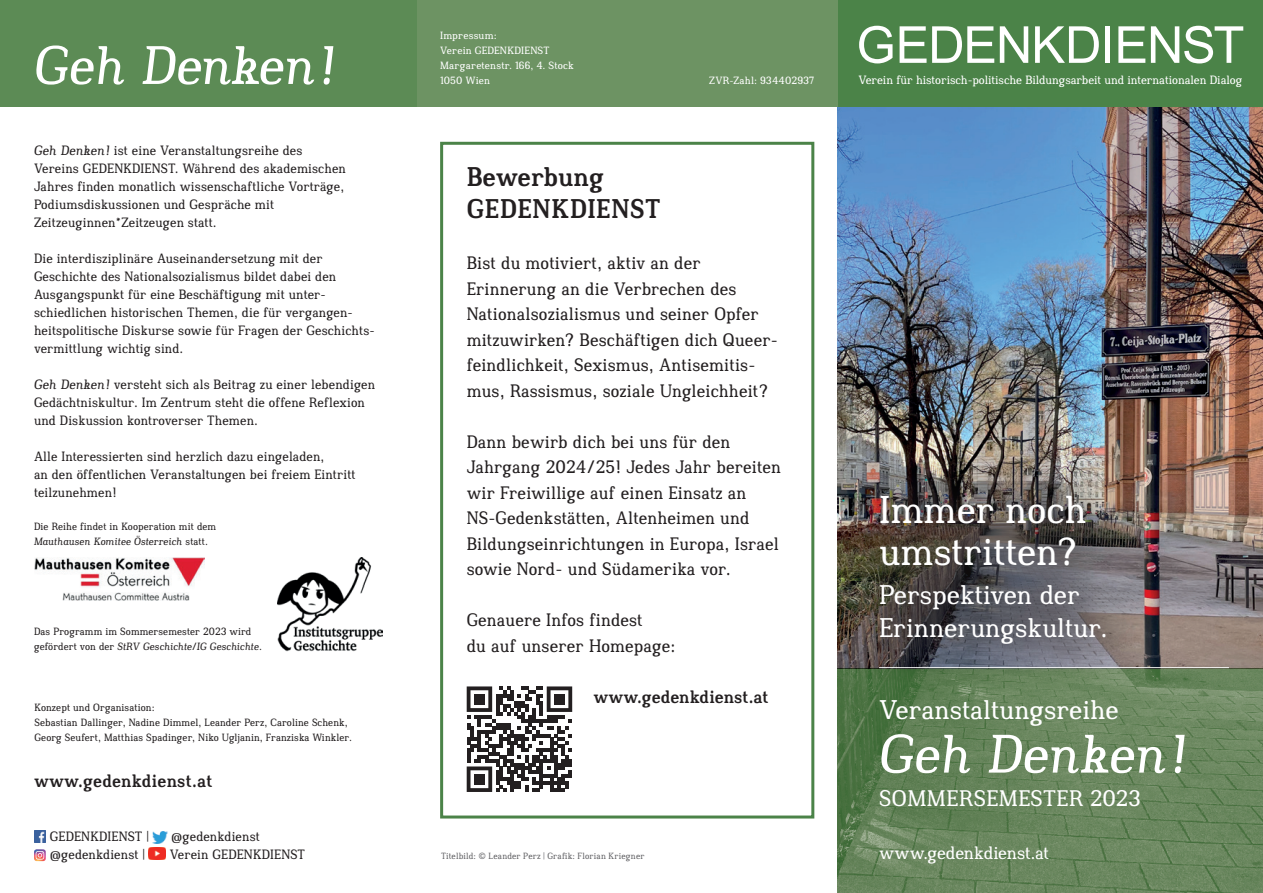
<style>
.page{position:relative;width:1263px;height:893px;background:#fff}
.page>*{position:absolute;margin:0;border:0;box-sizing:border-box;transform-origin:0 0}
.t1{font:54px "Slabton EXT ROM ITAL";letter-spacing:-.02em;color:#fff}
.t2{font:51px "Arial";letter-spacing:-.02em;color:#fff}
.t3{font:39px/42px "Slabton EXT ROM";color:#fff}
.t4{font:27px/33px "Slabton EXT ROM";color:#fff}
.t5{font:500 expanded 27px/32.5px "Slabton";letter-spacing:.01em;color:#231f20}
.t6{font:22.5px "Slabton EXT ROM";letter-spacing:.02em;color:#fff}
.t7{font:18px/25.5px "Slabton EXT ROM";letter-spacing:.01em;color:#231f20}
.t8{font:500 expanded 18px "Slabton";color:#231f20}
.t9{font:18px "Slabton EXT ROM";letter-spacing:-.005em;color:#fff}
.t10{font:13.5px/18px "Slabton EXT ROM";letter-spacing:.01em;color:#231f20}
.t11{font:12px "Slabton EXT ROM";letter-spacing:-.005em;color:#fff}
.t12{font:10.5px/15px "Slabton EXT ROM";letter-spacing:.01em;color:#231f20}
.t13{font:10.5px/15px "Slabton EXT ROM";letter-spacing:.015em;color:#fff}
.t14{font:10.5px "Slabton EXT ROM ITAL";letter-spacing:-.005em;color:#231f20}
.t15{font:9px "Slabton EXT ROM";letter-spacing:.015em;color:#636366}
.s1{font-family:"Slabton EXT ROM ITAL"}
.s2{font-family:"Slabton EXT ROM"}
</style>
<div class="page">
<img style="left:838px;top:107px;width:425px;height:339px">
<img style="left:838px;top:446px;width:425px;height:222px">
<div style="left:835px;top:451px;width:313px;height:237px;background:#231f20;opacity:.7"></div>
<svg style="left:838px;top:668px;width:425px;height:225px;background:#65835a"></svg>
<div style="left:838px;top:0;width:425px;height:106px;background:#4b8348"></div>
<hr style="left:879px;top:667px;width:350px;height:1px;background:#fff">
<div style="left:417px;top:0;width:421px;height:106px;background:#6d9363"></div>
<div style="left:440px;top:142px;width:374px;height:676px;background:#fff;border:3px solid #4b8348"></div>
<img style="left:34px;top:557px;width:171px;height:43px">
<div style="left:0;top:0;width:417px;height:106px;background:#5c8b55"></div>
<svg style="left:34px;top:831px;width:12px;height:11px"></svg>
<img style="left:153px;top:831px;width:14px;height:12px">
<svg style="left:34px;top:849px;width:12px;height:12px"></svg>
<img style="left:149px;top:848px;width:17px;height:12px">
<img style="left:277px;top:557px;width:106px;height:95px">
<svg style="left:467px;top:686px;width:105px;height:106px"></svg>
<div style="left:474px;top:694px;width:11px;height:11px;background:#231f20"></div>
<div style="left:554px;top:694px;width:11px;height:11px;background:#231f20"></div>
<div style="left:474px;top:774px;width:11px;height:11px;background:#231f20"></div>
<h1 class="t1" style="left:34px;top:32px;width:303px">Geh Denken!</h1>
<p class="t10" style="left:34px;top:142px;width:313px"><span class="s1">Geh Denken!</span> ist eine Veranstaltungsreihe des Vereins GEDENKDIENST. Während des akademischen Jahres finden monatlich wissenschaftliche Vorträge, Podiumsdiskussionen und Gespräche mit Zeitzeuginnen*Zeitzeugen statt.</p>
<p class="t10" style="left:34px;top:250px;width:342px">Die interdisziplinäre Auseinandersetzung mit der Geschichte des Nationalsozialismus bildet dabei den Ausgangspunkt für eine Beschäftigung mit unter&shy;schiedlichen historischen Themen, die für vergangen&shy;heitspolitische Diskurse sowie für Fragen der Geschichts&shy;vermittlung wichtig sind.</p>
<p class="t10" style="left:34px;top:376px;width:343px"><span class="s1">Geh Denken!</span> versteht sich als Beitrag zu einer lebendigen<br>Gedächtniskultur. Im Zentrum steht die offene Reflexion und Diskussion kontroverser Themen.</p>
<p class="t10" style="left:34px;top:448px;width:323px">Alle Interessierten sind herzlich dazu eingeladen,<br>an den öffentlichen Veranstaltungen bei freiem Eintritt teilzunehmen!</p>
<p class="t12" style="left:34px;top:519px;width:184px">Die Reihe findet in Kooperation mit dem</p>
<p class="t14" style="left:34px;top:535px;width:175px">Mauthausen Komitee Österreich <span class="s2">statt.</span></p>
<p class="t12" style="left:34px;top:624px;width:219px">Das Programm im Sommersemester 2023 wird</p>
<p class="t14" style="left:34px;top:640px;width:230px"><span class="s2">gefördert von der</span> StRV Geschichte/IG Geschichte<span class="s2">.</span></p>
<p class="t12" style="left:35px;top:700px;width:319px">Konzept und Organisation:<br>Sebastian Dallinger, Nadine Dimmel, Leander Perz, Caroline Schenk,<br>Georg Seufert, Matthias Spadinger, Niko Ugljanin, Franziska Winkler.</p>
<h3 class="t8" style="left:34px;top:769px;width:180px">www.gedenkdienst.at</h3>
<p class="t10" style="left:50px;top:827px;width:101px">GEDENKDIENST |</p>
<p class="t10" style="left:171px;top:827px;width:90px">@gedenkdienst</p>
<p class="t10" style="left:50px;top:845px;width:97px">@gedenkdienst |</p>
<p class="t10" style="left:170px;top:845px;width:137px">Verein GEDENKDIENST</p>
<p class="t13" style="left:440px;top:28px;width:135px">Impressum:<br>Verein GEDENKDIENST<br>Margaretenstr. 166, 4. Stock<br>1050 Wien</p>
<p class="t13" style="left:709px;top:73px;width:107px">ZVR-Zahl: 934402937</p>
<h3 class="t5" style="left:467px;top:160px;width:195px">Bewerbung<br>GEDENKDIENST</h3>
<h3 class="t7" style="left:467px;top:250px;width:313px">Bist du motiviert, aktiv an der Erinnerung an die Verbrechen des Nationalsozialismus und seiner Opfer mitzuwirken? Beschäftigen dich Queer&shy;feindlichkeit, Sexismus, Antisemitis&shy;mus, Rassismus, soziale Ungleichheit?</h3>
<h3 class="t7" style="left:467px;top:428px;width:316px">Dann bewirb dich bei uns für den Jahrgang 2024/25! Jedes Jahr bereiten wir Freiwillige auf einen Einsatz an NS-Gedenkstätten, Altenheimen und Bildungseinrichtungen in Europa, Israel sowie Nord- und Südamerika vor.</h3>
<h3 class="t7" style="left:467px;top:607px;width:210px">Genauere Infos findest<br>du auf unserer Homepage:</h3>
<h3 class="t8" style="left:593px;top:685px;width:177px">www.gedenkdienst.at</h3>
<p class="t15" style="left:441px;top:850px;width:205px">Titelbild: © Leander Perz | Grafik: Florian Kriegner</p>
<h2 class="t2" style="left:856px;top:12px;width:389px">GEDENKDIENST</h2>
<p class="t11" style="left:858px;top:72px;width:385px">Verein für historisch-politische Bildungsarbeit und internationalen Dialog</p>
<h3 class="t3" style="left:879px;top:488px;width:209px">Immer noch umstritten?</h3>
<h3 class="t4" style="left:879px;top:578px;width:230px">Perspektiven der<br>Erinnerungskultur.</h3>
<h3 class="t4" style="left:879px;top:693px;width:241px">Veranstaltungsreihe</h3>
<h1 class="t1" style="left:879px;top:721px;width:309px">Geh Denken!</h1>
<h3 class="t6" style="left:879px;top:784px;width:263px">SOMMERSEMESTER 2023</h3>
<h3 class="t9" style="left:879px;top:842px;width:172px">www.gedenkdienst.at</h3>
</div>
